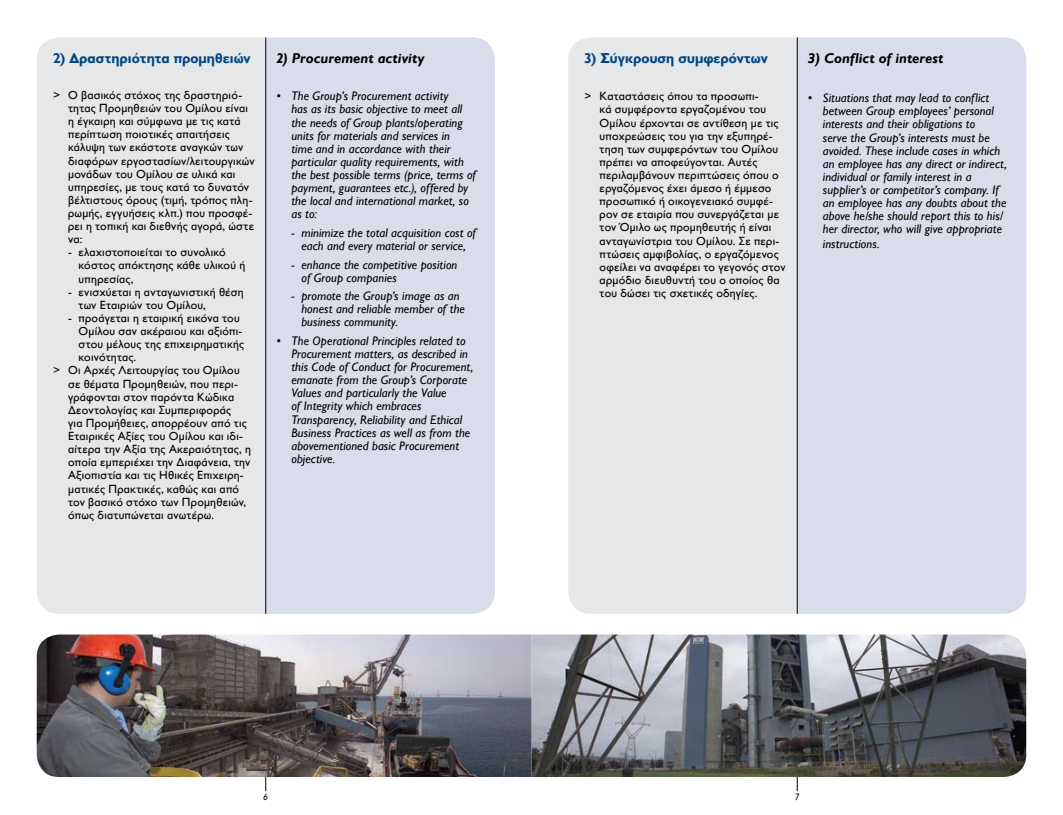
<style>
.page{position:relative;width:1063px;height:815px;background:#fff}
.page>*{position:absolute;margin:0;border:0;box-sizing:border-box;transform-origin:0 0}
.t1{font:700 14.38px "Gill Sans Hel";letter-spacing:.01em;color:#004685}
.t2{font:italic 700 14.38px "Gill Sans Hel";letter-spacing:.005em;color:#000}
.t3{font:italic 12.5px/13.1px "Gill Sans Hel";letter-spacing:.005em;color:#000}
.t4{font:11.88px/13.1px "Gill Sans Hel";letter-spacing:.02em;color:#000}
.t5{font:italic 9.38px "Gill Sans Hel";color:#000}
</style>
<div class="page">
<div style="left:37px;top:38px;width:458px;height:576px;background:#e6e7e8;border-radius:22px"></div>
<div style="left:267px;top:38px;width:228px;height:576px;background:#d8dceb"></div>
<hr style="left:266px;top:38px;width:1px;height:576px;background:#000">
<div style="left:568px;top:38px;width:458px;height:576px;background:#e6e7e8;border-radius:22px"></div>
<div style="left:798px;top:38px;width:228px;height:576px;background:#d8dceb"></div>
<hr style="left:797px;top:38px;width:1px;height:576px;background:#000">
<img style="left:37px;top:635px;width:989px;height:142px">
<svg style="left:797px;top:777px;width:1px;height:14px"></svg>
<svg style="left:266px;top:777px;width:1px;height:14px"></svg>
<p class="t1" style="left:53px;top:50px;width:199px">2) Δραστηριότητα προμηθειών</p>
<p class="t4" style="left:68px;top:89px;width:188px;text-indent:-15px">&gt; Ο βασικός στόχος της δραστηριό&shy;τητας Προμηθειών του Ομίλου είναι η έγκαιρη και σύμφωνα με τις κατά περίπτωση ποιοτικές απαιτήσεις κάλυψη των εκάστοτε αναγκών των διαφόρων εργοστασίων/λειτουργικών μονάδων του Ομίλου σε υλικά και υπηρεσίες, με τους κατά το δυνατόν βέλτιστους όρους (τιμή, τρόπος πλη&shy;ρωμής, εγγυήσεις κλπ.) που προσφέ&shy;ρει η τοπική και διεθνής αγορά, ώστε να:</p>
<p class="t4" style="left:79px;top:246px;width:168px;text-indent:-10px">- ελαχιστοποιείται το συνολικό κόστος απόκτησης κάθε υλικού ή υπηρεσίας,</p>
<p class="t4" style="left:79px;top:285px;width:167px;text-indent:-10px">- ενισχύεται η ανταγωνιστική θέση των Εταιριών του Ομίλου,</p>
<p class="t4" style="left:68px;top:312px;width:173px">- προάγεται η εταιρική εικόνα του</p>
<p class="t4" style="left:79px;top:325px;width:165px">Ομίλου σαν ακέραιου και αξιόπι-</p>
<p class="t4" style="left:79px;top:338px;width:167px">στου μέλους της επιχειρηματικής</p>
<p class="t4" style="left:79px;top:351px;width:59px">κοινότητας.</p>
<p class="t4" style="left:53px;top:364px;width:188px">&gt; Οι Αρχές Λειτουργίας του Ομίλου</p>
<p class="t4" style="left:68px;top:377px;width:171px">σε θέματα Προμηθειών, που περι-</p>
<p class="t4" style="left:68px;top:390px;width:168px">γράφονται στον παρόντα Κώδικα</p>
<p class="t4" style="left:68px;top:403px;width:165px">Δεοντολογίας και Συμπεριφοράς</p>
<p class="t4" style="left:68px;top:417px;width:180px">για Προμήθειες, απορρέουν από τις</p>
<p class="t4" style="left:68px;top:430px;width:176px">Εταιρικές Αξίες του Ομίλου και ιδι-</p>
<p class="t4" style="left:68px;top:443px;width:184px">αίτερα την Αξία της Ακεραιότητας, η</p>
<p class="t4" style="left:68px;top:456px;width:184px">οποία εμπεριέχει την Διαφάνεια, την</p>
<p class="t4" style="left:68px;top:469px;width:177px">Αξιοπιστία και τις Ηθικές Επιχειρη-</p>
<p class="t4" style="left:68px;top:482px;width:172px">ματικές Πρακτικές, καθώς και από</p>
<p class="t4" style="left:68px;top:495px;width:180px">τον βασικό στόχο των Προμηθειών,</p>
<p class="t4" style="left:68px;top:508px;width:147px">όπως διατυπώνεται ανωτέρω.</p>
<p class="t2" style="left:276px;top:50px;width:150px">2) Procurement activity</p>
<p class="t3" style="left:291px;top:90px;width:186px;text-indent:-15px">• The Group’s Procurement activity<br>has as its basic objective to meet all the needs of Group plants/operating units for materials and services in<br>time and in accordance with their particular quality requirements, with the best possible terms (price, terms of payment, guarantees etc.), offered by the local and international market, so as to:</p>
<p class="t3" style="left:291px;top:226px;width:186px;text-align:center">- minimize the total acquisition cost of each and every material or service,</p>
<p class="t3" style="left:301px;top:258px;width:157px;text-indent:-10px">- enhance the competitive position of Group companies</p>
<p class="t3" style="left:301px;top:289px;width:165px;text-indent:-10px">- promote the Group’s image as an honest and reliable member of the business community.</p>
<p class="t3" style="left:291px;top:334px;width:183px;text-indent:-15px">• The Operational Principles related to Procurement matters, as described in this Code of Conduct for Procurement, emanate from the Group’s Corporate Values and particularly the Value<br>of Integrity which embraces Transparency, Reliability and Ethical Business Practices as well as from the abovementioned basic Procurement objective.</p>
<p class="t1" style="left:585px;top:50px;width:185px">3) Σύγκρουση συμφερόντων</p>
<p class="t4" style="left:600px;top:90px;width:188px;text-indent:-15px">&gt; Καταστάσεις όπου τα προσωπι-<br>κά συμφέροντα εργαζομένου του<br>Ομίλου έρχονται σε αντίθεση με τις υποχρεώσεις του για την εξυπηρέ&shy;τηση των συμφερόντων του Ομίλου πρέπει να αποφεύγονται. Αυτές περιλαμβάνουν περιπτώσεις όπου ο εργαζόμενος έχει άμεσο ή έμμεσο προσωπικό ή οικογενειακό συμφέ&shy;ρον σε εταιρία που συνεργάζεται με τον Όμιλο ως προμηθευτής ή είναι ανταγωνίστρια του Ομίλου. Σε περι&shy;πτώσεις αμφιβολίας, ο εργαζόμενος οφείλει να αναφέρει το γεγονός στον αρμόδιο διευθυντή του ο οποίος θα του δώσει τις σχετικές οδηγίες.</p>
<p class="t2" style="left:808px;top:50px;width:137px">3) Conflict of interest</p>
<p class="t3" style="left:823px;top:91px;width:186px;text-indent:-15px">• Situations that may lead to conflict between Group employees’ personal interests and their obligations to<br>serve the Group’s interests must be avoided. These include cases in which an employee has any direct or indirect, individual or family interest in a supplier’s or competitor’s company. If an employee has any doubts about the above he/she should report this to his/ her director, who will give appropriate</p>
<p class="t3" style="left:823px;top:238px;width:58px">instructions.</p>
<p class="t5" style="left:264px;top:791px;width:6px">6</p>
<p class="t5" style="left:795px;top:791px;width:5px">7</p>
</div>
